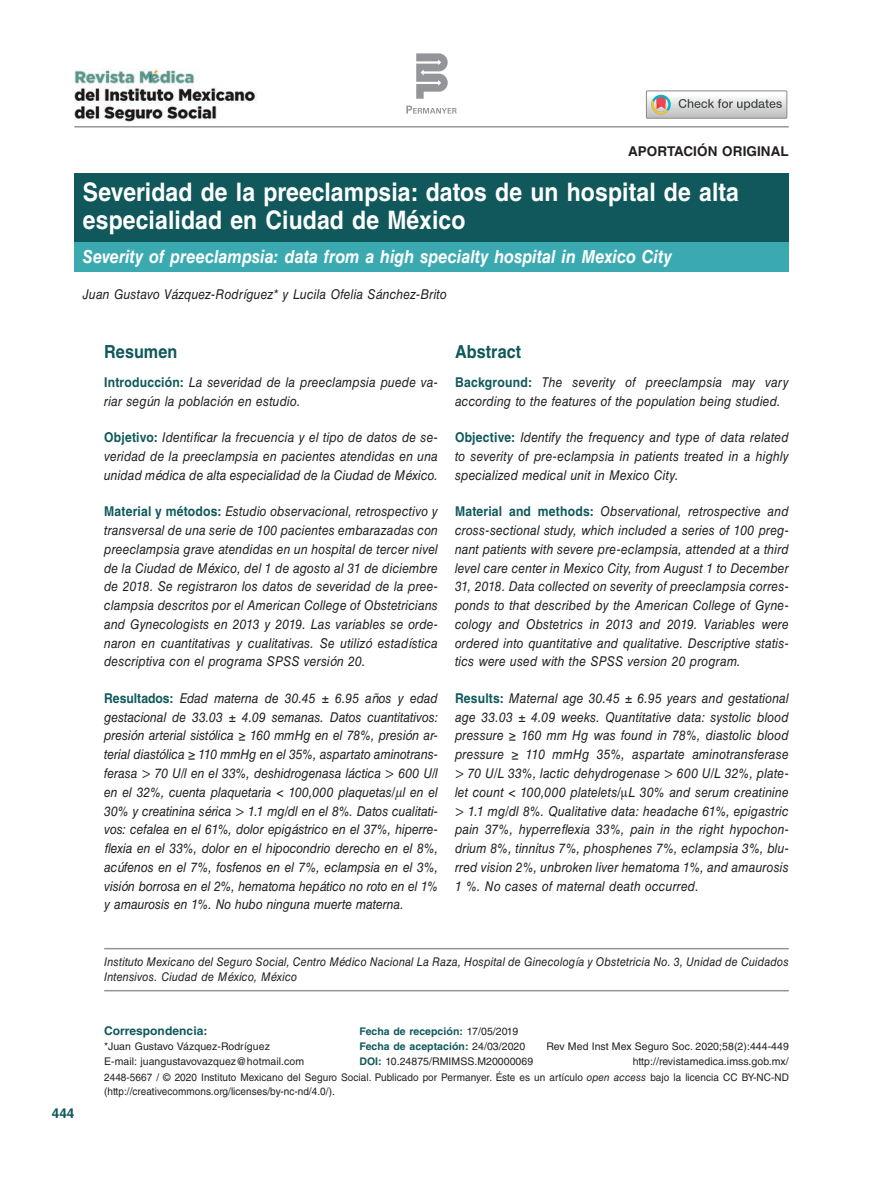
<style>
.page{position:relative;width:893px;height:1191px;background:#fff}
.page>*{position:absolute;margin:0;border:0;box-sizing:border-box;transform-origin:0 0}
.t1{font:700 25.5px/28.5px "Helvetica LT Std";letter-spacing:.005em;color:#fff;scale:.9 1}
.t2{font:italic 700 18px "Helvetica LT Std";color:#fff;scale:.9 1}
.t3{font:700 18px "Helvetica LT Std";letter-spacing:.005em;color:#10585b;scale:.9 1}
.t4{font:italic 13.5px/18.8px "Helvetica LT Std";letter-spacing:.01em;color:#231f20;text-align:justify;scale:.9 1}
.t5{font:700 13.5px "Helvetica LT Std";letter-spacing:.005em;color:#231f20}
.t6{font:700 13.5px "Helvetica LT Std";color:#10585b}
.t7{font:italic 12px/15px "Helvetica LT Std";letter-spacing:.015em;color:#231f20;scale:.9 1}
.t8{font:700 12px "Helvetica LT Std";letter-spacing:.005em;color:#10585b}
.t9{font:10.5px/15px "Helvetica LT Std";letter-spacing:.005em;color:#231f20}
.t10{font:10.5px/13.5px "Helvetica LT Std";letter-spacing:.005em;color:#231f20;scale:.95 1}
.s1{font-weight:700;font-style:normal;color:#10585b}
.s2{font-family:"Cambria Math";font-style:normal}
.s3{font-weight:700;color:#10585b}
.s4{font-style:italic}
</style>
<div class="page">
<svg style="left:416px;top:53px;width:32px;height:46px"></svg>
<svg style="left:406px;top:106px;width:51px;height:8px"></svg>
<div style="left:74px;top:174px;width:715px;height:68px;background:#10585b"></div>
<hr style="left:74px;top:126px;width:715px;height:1px;background:#636366">
<svg style="left:646px;top:91px;width:141px;height:27px"></svg>
<div style="left:74px;top:242px;width:715px;height:30px;background:#3aaab0"></div>
<img style="left:75px;top:68px;width:182px;height:54px">
<hr style="left:104px;top:948px;width:685px;height:1px;background:#939598">
<hr style="left:104px;top:990px;width:685px;height:1px;background:#939598">
<p class="t5" style="left:628px;top:143px;width:162px">APORTACIÓN ORIGINAL</p>
<h1 class="t1" style="left:83px;top:177px;width:731px">Severidad de la preeclampsia: datos de un hospital de alta especialidad en Ciudad de México</h1>
<h2 class="t2" style="left:83px;top:246px;width:656px">Severity of preeclampsia: data from a high specialty hospital in Mexico City</h2>
<p class="t4" style="left:83px;top:284px;width:406px">Juan Gustavo Vázquez-Rodríguez* y Lucila Ofelia Sánchez-Brito</p>
<h2 class="t3" style="left:104px;top:341px;width:83px">Resumen</h2>
<p class="t4" style="left:104px;top:372px;width:372px"><span class="s1">Introducción:</span> La severidad de la preeclampsia puede va&shy;riar según la población en estudio.</p>
<p class="t4" style="left:104px;top:428px;width:372px"><span class="s1">Objetivo:</span> Identificar la frecuencia y el tipo de datos de se&shy;veridad de la preeclampsia en pacientes atendidas en una unidad médica de alta especialidad de la Ciudad de México.</p>
<p class="t4" style="left:104px;top:502px;width:372px"><span class="s1">Material y métodos:</span> Estudio observacional, retrospectivo y transversal de una serie de 100 pacientes embarazadas con preeclampsia grave atendidas en un hospital de tercer nivel de la Ciudad de México, del 1 de agosto al 31 de diciembre de 2018. Se registraron los datos de severidad de la pree&shy;clampsia descritos por el American College of Obstetricians and Gynecologists en 2013 y 2019. Las variables se orde&shy;naron en cuantitativas y cualitativas. Se utilizó estadística descriptiva con el programa SPSS versión 20.</p>
<p class="t4" style="left:104px;top:689px;width:372px"><span class="s1">Resultados:</span> Edad materna de 30.45 ± 6.95 años y edad gestacional de 33.03 ± 4.09 semanas. Datos cuantitativos: presión arterial sistólica ≥ 160 mmHg en el 78%, presión ar&shy;terial diastólica ≥ 110 mmHg en el 35%, aspartato aminotrans&shy;ferasa <span class="s2">&gt;</span> 70 U/l en el 33%, deshidrogenasa láctica <span class="s2">&gt;</span> 600 U/l en el 32%, cuenta plaquetaria &lt; 100,000 plaquetas/ l en el 30% y creatinina sérica <span class="s2">&gt;</span> 1.1 mg/dl en el 8%. Datos cualitati&shy;vos: cefalea en el 61%, dolor epigástrico en el 37%, hiperre&shy;flexia en el 33%, dolor en el hipocondrio derecho en el 8%, acúfenos en el 7%, fosfenos en el 7%, eclampsia en el 3%, visión borrosa en el 2%, hematoma hepático no roto en el 1% y amaurosis en 1%. No hubo ninguna muerte materna.</p>
<h2 class="t3" style="left:455px;top:341px;width:75px">Abstract</h2>
<p class="t4" style="left:455px;top:372px;width:372px"><span class="s1">Background:</span> The severity of preeclampsia may vary according to the features of the population being studied.</p>
<p class="t4" style="left:455px;top:428px;width:372px"><span class="s1">Objective:</span> Identify the frequency and type of data related to severity of pre-eclampsia in patients treated in a highly specialized medical unit in Mexico City.</p>
<p class="t4" style="left:455px;top:502px;width:372px"><span class="s1">Material and methods:</span> Observational, retrospective and cross-sectional study, which included a series of 100 preg&shy;nant patients with severe pre-eclampsia, attended at a third level care center in Mexico City, from August 1 to December 31, 2018. Data collected on severity of preeclampsia corres&shy;ponds to that described by the American College of Gyne&shy;cology and Obstetrics in 2013 and 2019. Variables were ordered into quantitative and qualitative. Descriptive statis&shy;tics were used with the SPSS version 20 program.</p>
<p class="t4" style="left:455px;top:689px;width:372px"><span class="s1">Results:</span> Maternal age 30.45 ± 6.95 years and gestational age 33.03 ± 4.09 weeks. Quantitative data: systolic blood pressure ≥ 160 mm Hg was found in 78%, diastolic blood pressure ≥ 110 mmHg 35%, aspartate aminotransferase <span class="s2">&gt;</span> 70 U/L 33%, lactic dehydrogenase <span class="s2">&gt;</span> 600 U/L 32%, plate&shy;let count &lt; 100,000 platelets/ L 30% and serum creatinine <span class="s2">&gt;</span> 1.1 mg/dl 8%. Qualitative data: headache 61%, epigastric pain 37%, hyperreflexia 33%, pain in the right hypochon&shy;drium 8%, tinnitus 7%, phosphenes 7%, eclampsia 3%, blu&shy;rred vision 2%, unbroken liver hematoma 1%, and amaurosis 1 %. No cases of maternal death occurred.</p>
<p class="t6" style="left:52px;top:1104px;width:24px">444</p>
<p class="t7" style="left:104px;top:954px;width:762px">Instituto Mexicano del Seguro Social, Centro Médico Nacional La Raza, Hospital de Ginecología y Obstetricia No. 3, Unidad de Cuidados<br>Intensivos. Ciudad de México, México</p>
<p class="t8" style="left:104px;top:1023px;width:105px">Correspondencia:</p>
<p class="t9" style="left:104px;top:1038px;width:201px">*Juan Gustavo Vázquez-Rodríguez<br>E-mail: juangustavovazquez@hotmail.com</p>
<p class="t9" style="left:359px;top:1023px;width:175px"><span class="s3">Fecha de recepción:</span> 17/05/2019<br><span class="s3">Fecha de aceptación:</span> 24/03/2020<br><span class="s3">DOI:</span> 10.24875/RMIMSS.M20000069</p>
<p class="t9" style="left:546px;top:1038px;width:244px;text-align:right">Rev Med Inst Mex Seguro Soc. 2020;58(2):444-449 http://revistamedica.imss.gob.mx/</p>
<p class="t10" style="left:104px;top:1071px;width:722px">2448-5667 / © 2020 Instituto Mexicano del Seguro Social. Publicado por Permanyer. Éste es un artículo <span class="s4">open access</span> bajo la licencia CC BY-NC-ND (http://creativecommons.org/licenses/by-nc-nd/4.0/).</p>
</div>
